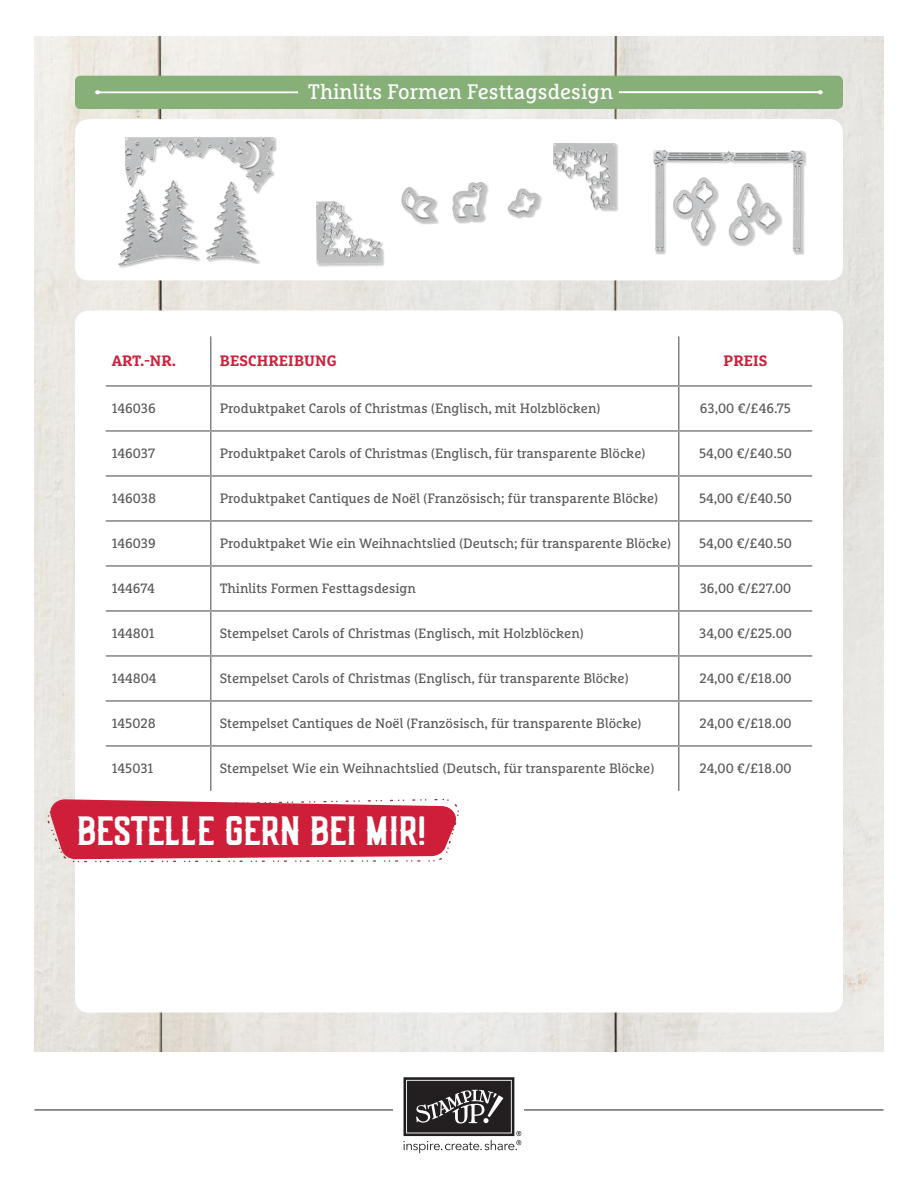
<style>
.page{position:relative;width:918px;height:1188px;background:#fff}
.page>*{position:absolute;margin:0;border:0;box-sizing:border-box;transform-origin:0 0}
.t1{font:43.5px "Old Scotch";letter-spacing:-.015em;color:#fff}
.t2{font:21px "Marselis Slab Pro";color:#fff}
.t3{font:700 15px "Marselis Slab Pro";letter-spacing:.01em;color:#cf203c}
.t4{font:13.5px "Marselis Slab Pro";color:#58595b}
</style>
<div class="page">
<img style="left:34px;top:36px;width:849px;height:1016px">
<hr style="left:34px;top:1110px;width:850px;height:1px;background:#231f20">
<div style="left:394px;top:1072px;width:130px;height:84px;background:#fff"></div>
<svg style="left:404px;top:1077px;width:117px;height:76px"></svg>
<div style="left:75px;top:310px;width:768px;height:702px;background:#fff;border-radius:14px"></div>
<div style="left:75px;top:119px;width:768px;height:161px;background:#fff;border-radius:14px"></div>
<div style="left:119px;top:137px;width:158px;height:131px;background:#231f20;opacity:.25"></div>
<img style="left:125px;top:137px;width:147px;height:54px">
<div style="left:654px;top:150px;width:153px;height:105px;background:#231f20;opacity:.25"></div>
<img style="left:653px;top:150px;width:151px;height:101px">
<div style="left:316px;top:202px;width:69px;height:65px;background:#231f20;opacity:.25"></div>
<img style="left:316px;top:201px;width:66px;height:63px">
<div style="left:553px;top:143px;width:66px;height:69px;background:#231f20;opacity:.25"></div>
<img style="left:553px;top:143px;width:63px;height:66px">
<div style="left:402px;top:187px;width:37px;height:38px;background:#231f20;opacity:.25"></div>
<img style="left:401px;top:187px;width:35px;height:35px">
<div style="left:452px;top:182px;width:36px;height:42px;background:#231f20;opacity:.25"></div>
<img style="left:452px;top:182px;width:34px;height:39px">
<div style="left:508px;top:189px;width:35px;height:30px;background:#231f20;opacity:.25"></div>
<img style="left:507px;top:188px;width:32px;height:29px">
<div style="left:75px;top:76px;width:768px;height:33px;background:#87b079;border-radius:5px"></div>
<svg style="left:95px;top:90px;width:728px;height:5px"></svg>
<div style="left:298px;top:82px;width:322px;height:18px;background:#87b079"></div>
<svg style="left:48px;top:799px;width:411px;height:63px;background:#d44057"></svg>
<hr style="left:210px;top:336px;width:2px;height:49px;background:#808285">
<hr style="left:678px;top:336px;width:2px;height:49px;background:#808285">
<hr style="left:106px;top:385px;width:105px;height:2px;background:#808285">
<hr style="left:211px;top:385px;width:468px;height:2px;background:#808285">
<hr style="left:210px;top:387px;width:2px;height:43px;background:#808285">
<hr style="left:679px;top:385px;width:133px;height:2px;background:#808285">
<hr style="left:678px;top:387px;width:2px;height:43px;background:#808285">
<hr style="left:106px;top:430px;width:105px;height:2px;background:#808285">
<hr style="left:211px;top:430px;width:468px;height:2px;background:#808285">
<hr style="left:210px;top:432px;width:2px;height:43px;background:#808285">
<hr style="left:679px;top:430px;width:133px;height:2px;background:#808285">
<hr style="left:678px;top:432px;width:2px;height:43px;background:#808285">
<hr style="left:106px;top:475px;width:105px;height:2px;background:#808285">
<hr style="left:211px;top:475px;width:468px;height:2px;background:#808285">
<hr style="left:210px;top:477px;width:2px;height:43px;background:#808285">
<hr style="left:679px;top:475px;width:133px;height:2px;background:#808285">
<hr style="left:678px;top:477px;width:2px;height:43px;background:#808285">
<hr style="left:106px;top:520px;width:105px;height:2px;background:#808285">
<hr style="left:211px;top:520px;width:468px;height:2px;background:#808285">
<hr style="left:210px;top:522px;width:2px;height:43px;background:#808285">
<hr style="left:679px;top:520px;width:133px;height:2px;background:#808285">
<hr style="left:678px;top:522px;width:2px;height:43px;background:#808285">
<hr style="left:106px;top:565px;width:105px;height:2px;background:#808285">
<hr style="left:211px;top:565px;width:468px;height:2px;background:#808285">
<hr style="left:210px;top:567px;width:2px;height:43px;background:#808285">
<hr style="left:679px;top:565px;width:133px;height:2px;background:#808285">
<hr style="left:678px;top:567px;width:2px;height:43px;background:#808285">
<hr style="left:106px;top:610px;width:105px;height:2px;background:#808285">
<hr style="left:211px;top:610px;width:468px;height:2px;background:#808285">
<hr style="left:210px;top:612px;width:2px;height:43px;background:#808285">
<hr style="left:679px;top:610px;width:133px;height:2px;background:#808285">
<hr style="left:678px;top:612px;width:2px;height:43px;background:#808285">
<hr style="left:106px;top:655px;width:105px;height:2px;background:#808285">
<hr style="left:211px;top:655px;width:468px;height:2px;background:#808285">
<hr style="left:210px;top:657px;width:2px;height:43px;background:#808285">
<hr style="left:679px;top:655px;width:133px;height:2px;background:#808285">
<hr style="left:678px;top:657px;width:2px;height:43px;background:#808285">
<hr style="left:106px;top:700px;width:105px;height:2px;background:#808285">
<hr style="left:211px;top:700px;width:468px;height:2px;background:#808285">
<hr style="left:210px;top:702px;width:2px;height:43px;background:#808285">
<hr style="left:679px;top:700px;width:133px;height:2px;background:#808285">
<hr style="left:678px;top:702px;width:2px;height:43px;background:#808285">
<hr style="left:106px;top:745px;width:105px;height:2px;background:#808285">
<hr style="left:211px;top:745px;width:468px;height:2px;background:#808285">
<hr style="left:210px;top:747px;width:2px;height:44px;background:#808285">
<hr style="left:679px;top:745px;width:133px;height:2px;background:#808285">
<hr style="left:678px;top:747px;width:2px;height:44px;background:#808285">
<p class="t2" style="left:308px;top:79px;width:307px">Thinlits Formen Festtagsdesign</p>
<p class="t3" style="left:112px;top:352px;width:66px">ART.-NR.</p>
<p class="t3" style="left:220px;top:352px;width:119px">BESCHREIBUNG</p>
<p class="t3" style="left:723px;top:352px;width:46px">PREIS</p>
<p class="t4" style="left:112px;top:400px;width:46px">146036</p>
<p class="t4" style="left:220px;top:400px;width:382px">Produktpaket Carols of Christmas (Englisch, mit Holzblöcken)</p>
<p class="t4" style="left:700px;top:400px;width:93px">63,00 €/£46.75</p>
<p class="t4" style="left:112px;top:445px;width:45px">146037</p>
<p class="t4" style="left:220px;top:445px;width:427px">Produktpaket Carols of Christmas (Englisch, für transparente Blöcke)</p>
<p class="t4" style="left:699px;top:445px;width:94px">54,00 €/£40.50</p>
<p class="t4" style="left:112px;top:490px;width:46px">146038</p>
<p class="t4" style="left:220px;top:490px;width:440px">Produktpaket Cantiques de Noël (Französisch; für transparente Blöcke)</p>
<p class="t4" style="left:699px;top:490px;width:94px">54,00 €/£40.50</p>
<p class="t4" style="left:112px;top:535px;width:46px">146039</p>
<p class="t4" style="left:220px;top:535px;width:453px">Produktpaket Wie ein Weihnachtslied (Deutsch; für transparente Blöcke)</p>
<p class="t4" style="left:699px;top:535px;width:94px">54,00 €/£40.50</p>
<p class="t4" style="left:112px;top:580px;width:44px">144674</p>
<p class="t4" style="left:220px;top:580px;width:198px">Thinlits Formen Festtagsdesign</p>
<p class="t4" style="left:700px;top:580px;width:93px">36,00 €/£27.00</p>
<p class="t4" style="left:112px;top:625px;width:45px">144801</p>
<p class="t4" style="left:220px;top:625px;width:366px">Stempelset Carols of Christmas (Englisch, mit Holzblöcken)</p>
<p class="t4" style="left:699px;top:625px;width:94px">34,00 €/£25.00</p>
<p class="t4" style="left:112px;top:670px;width:46px">144804</p>
<p class="t4" style="left:220px;top:670px;width:411px">Stempelset Carols of Christmas (Englisch, für transparente Blöcke)</p>
<p class="t4" style="left:699px;top:670px;width:94px">24,00 €/£18.00</p>
<p class="t4" style="left:112px;top:715px;width:45px">145028</p>
<p class="t4" style="left:220px;top:715px;width:423px">Stempelset Cantiques de Noël (Französisch, für transparente Blöcke)</p>
<p class="t4" style="left:699px;top:715px;width:94px">24,00 €/£18.00</p>
<p class="t4" style="left:112px;top:760px;width:43px">145031</p>
<p class="t4" style="left:220px;top:760px;width:436px">Stempelset Wie ein Weihnachtslied (Deutsch, für transparente Blöcke)</p>
<p class="t4" style="left:699px;top:760px;width:94px">24,00 €/£18.00</p>
<p class="t1" style="left:79px;top:798px;width:351px">BESTELLE GERN BEI MIR!</p>
</div>
